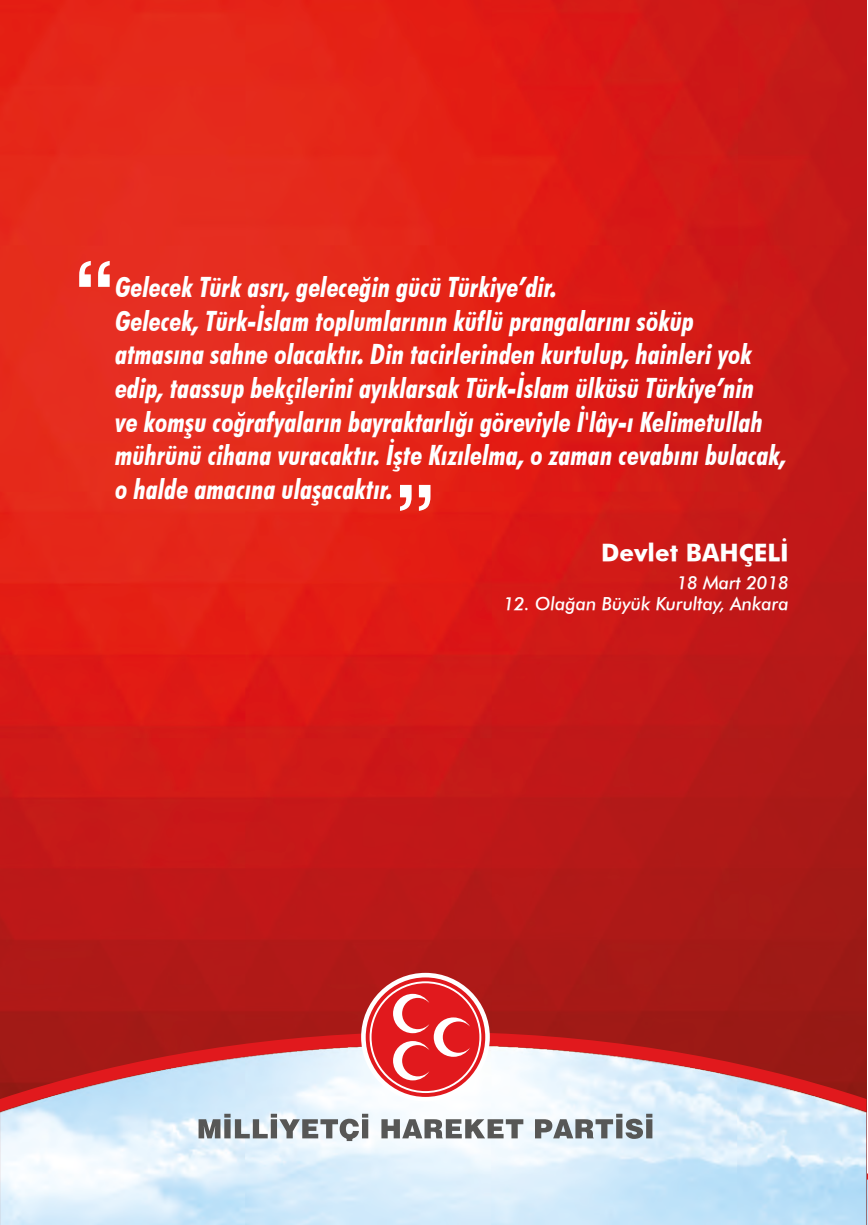
<style>
.page{position:relative;width:868px;height:1225px;background:#fff}
.page>*{position:absolute;margin:0;border:0;box-sizing:border-box;transform-origin:0 0}
.t1{font:italic 700 condensed 28px/33.6px "Futura BT";color:#fff}
.t2{font:24px "Futura Bold BT";color:#fff}
.t3{font:18px "Futura Medium Italic BT";color:#fff}
</style>
<div class="page">
<img style="left:0;top:0;width:866px;height:1032px">
<img style="left:0;top:1111px;width:866px;height:114px">
<svg style="left:0;top:1032px;width:866px;height:79px;background:#ca8b90"></svg>
<svg style="left:198px;top:1113px;width:454px;height:28px"></svg>
<div style="left:361px;top:973px;width:129px;height:128px;background:#fff;border-radius:50%"></div>
<svg style="left:365px;top:977px;width:120px;height:120px"></svg>
<svg style="left:369px;top:981px;width:112px;height:112px"></svg>
<svg style="left:79px;top:261px;width:31px;height:26px"></svg>
<svg style="left:400px;top:485px;width:30px;height:26px"></svg>
<p class="t1" style="left:115px;top:270px;width:443px">Gelecek Türk asrı, geleceğin gücü Türkiye’dir.</p>
<p class="t1" style="left:115px;top:304px;width:672px">Gelecek, Türk-İslam toplumlarının küflü prangalarını söküp atmasına sahne olacaktır. Din tacirlerinden kurtulup, hainleri yok edip, taassup bekçilerini ayıklarsak Türk-İslam ülküsü Türkiye’nin<br>ve komşu coğrafyaların bayraktarlığı göreviyle İ'lây-ı Kelimetullah mührünü cihana vuracaktır. İşte Kızılelma, o zaman cevabını bulacak, o halde amacına ulaşacaktır.</p>
<p class="t2" style="left:601px;top:538px;width:189px">Devlet BAHÇELİ</p>
<p class="t3" style="left:676px;top:571px;width:114px">18 Mart 2018</p>
<p class="t3" style="left:503px;top:593px;width:287px">12. Olağan Büyük Kurultay, Ankara</p>
</div>
